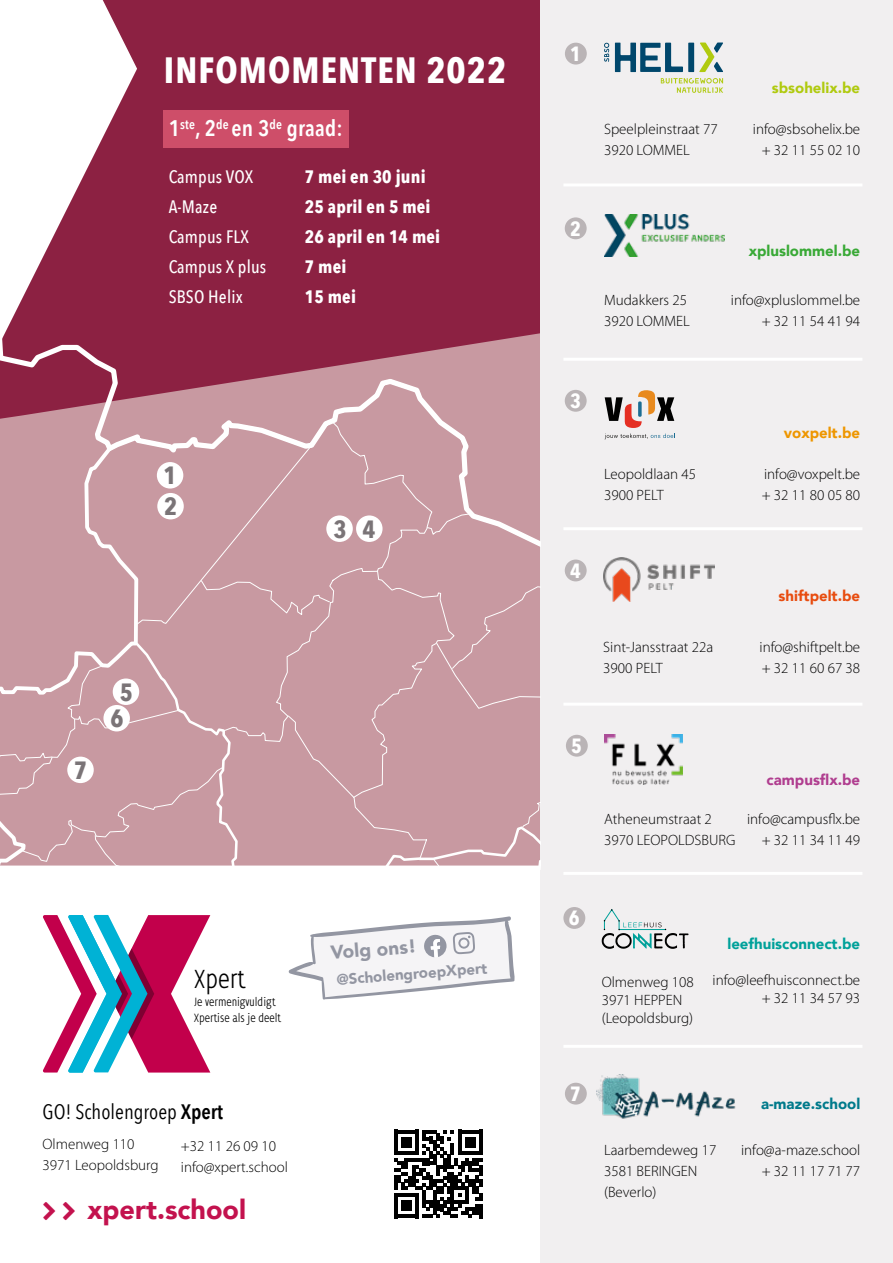
<style>
.page{position:relative;width:893px;height:1263px;background:#fff}
.page>*{position:absolute;margin:0;border:0;box-sizing:border-box;transform-origin:0 0}
.t1{font:700 36.45px "Avenir Next Condensed";letter-spacing:.03em;color:#fff}
.t2{font:300 condensed 28.2px "Flanders Art Sans";color:#000}
.t3{font:900 27px "Avenir";color:#c3124e}
.t4{font:700 24.9px/31.2px "Avenir Next Condensed";color:#7a7477}
.t5{font:600 22.5px "Avenir Next Condensed";letter-spacing:.01em;color:#fff}
.t6{font:20.85px "Avenir Next Condensed";color:#000}
.t7{font:700 20.55px "Avenir Next Condensed";color:#fff}
.t8{font:900 19.05px "Avenir";color:#9396a2}
.t9{font:700 18px "Avenir Next Condensed";letter-spacing:.01em;color:#fff}
.t10{font:500 18px "Avenir Next Condensed";letter-spacing:.01em;color:#fff}
.t11{font:900 15.15px "Avenir";color:#9396a2}
.t12{font:300 15px/21px "Myriad Pro";color:#000}
.t13{font:900 15px "Avenir";color:#00a19a}
.t14{font:900 15px "Avenir";color:#39a936}
.t15{font:900 15px "Avenir";color:#007a8b}
.t16{font:900 15px "Avenir";color:#b0ca0f}
.t17{font:900 15px "Avenir";color:#e84c0f}
.t18{font:900 15px "Avenir";color:#b03d8f}
.t19{font:900 15px "Avenir";color:#ee9600}
.t20{font:300 condensed 12.9px/15.5px "Flanders Art Sans";color:#000}
.s1{font-weight:600}
</style>
<div class="page">
<div style="left:0;top:0;width:615px;height:438px;background:#8c2142"></div>
<svg style="left:0;top:0;width:137px;height:253px;fill:#fff"></svg>
<div style="left:164px;top:110px;width:185px;height:38px;background:#ce4e69"></div>
<div style="left:541px;top:0;width:352px;height:1263px;background:#f1eff0"></div>
<svg style="left:0;top:253px;width:541px;height:613px"></svg>
<div style="left:157px;top:493px;width:27px;height:26px;background:#fff;border-radius:50%"></div>
<div style="left:326px;top:515px;width:27px;height:27px;background:#fff;border-radius:50%"></div>
<div style="left:113px;top:678px;width:26px;height:27px;background:#fff;border-radius:50%"></div>
<div style="left:103px;top:705px;width:27px;height:26px;background:#fff;border-radius:50%"></div>
<div style="left:67px;top:757px;width:27px;height:26px;background:#fff;border-radius:50%"></div>
<div style="left:356px;top:515px;width:27px;height:27px;background:#fff;border-radius:50%"></div>
<div style="left:157px;top:462px;width:26px;height:26px;background:#fff;border-radius:50%"></div>
<svg style="left:43px;top:915px;width:167px;height:157px"></svg>
<svg style="left:394px;top:1129px;width:89px;height:90px"></svg>
<svg style="left:394px;top:1130px;width:88px;height:88px"></svg>
<svg style="left:288px;top:916px;width:227px;height:84px"></svg>
<div style="left:565px;top:43px;width:22px;height:22px;background:#bab4b6;border-radius:50%"></div>
<svg style="left:615px;top:43px;width:108px;height:50px"></svg>
<svg style="left:604px;top:43px;width:5px;height:19px"></svg>
<div style="left:565px;top:217px;width:22px;height:22px;background:#bab4b6;border-radius:50%"></div>
<img style="left:604px;top:215px;width:121px;height:42px">
<div style="left:565px;top:390px;width:22px;height:22px;background:#bab4b6;border-radius:50%"></div>
<div style="left:566px;top:735px;width:22px;height:22px;background:#bab4b6;border-radius:50%"></div>
<div style="left:565px;top:1083px;width:22px;height:21px;background:#bab4b6;border-radius:50%"></div>
<div style="left:565px;top:559px;width:22px;height:22px;background:#bab4b6;border-radius:50%"></div>
<div style="left:563px;top:907px;width:22px;height:22px;background:#bab4b6;border-radius:50%"></div>
<svg style="left:605px;top:390px;width:70px;height:49px"></svg>
<img style="left:604px;top:734px;width:78px;height:51px">
<img style="left:603px;top:557px;width:112px;height:44px">
<svg style="left:602px;top:909px;width:86px;height:40px"></svg>
<hr style="left:563px;top:183px;width:299px;height:3px;background:#fff">
<hr style="left:563px;top:358px;width:299px;height:3px;background:#fff">
<hr style="left:563px;top:527px;width:299px;height:3px;background:#fff">
<hr style="left:563px;top:703px;width:299px;height:3px;background:#fff">
<hr style="left:563px;top:872px;width:299px;height:3px;background:#fff">
<hr style="left:563px;top:1045px;width:299px;height:3px;background:#fff">
<img style="left:596px;top:1075px;width:140px;height:44px">
<h1 class="t1" style="left:164px;top:48px;width:344px">INFOMOMENTEN 2022</h1>
<h3 class="t5" style="left:169px;top:109px;width:176px">1<sup>ste</sup>, 2<sup>de</sup> en 3<sup>de</sup> graad:</h3>
<p class="t10" style="left:169px;top:165px;width:86px">Campus VOX</p>
<p class="t9" style="left:305px;top:165px;width:122px">7 mei en 30 juni</p>
<p class="t10" style="left:169px;top:195px;width:50px">A-Maze</p>
<p class="t9" style="left:305px;top:195px;width:127px">25 april en 5 mei</p>
<p class="t10" style="left:169px;top:225px;width:82px">Campus FLX</p>
<p class="t9" style="left:305px;top:225px;width:137px">26 april en 14 mei</p>
<p class="t10" style="left:169px;top:255px;width:99px">Campus X plus</p>
<p class="t9" style="left:305px;top:255px;width:43px">7 mei</p>
<p class="t10" style="left:169px;top:286px;width:76px">SBSO Helix</p>
<p class="t9" style="left:305px;top:285px;width:53px">15 mei</p>
<h3 class="t4" style="left:163px;top:460px;width:15px">1<br>2</h3>
<h3 class="t4" style="left:74px;top:754px;width:15px">7</h3>
<h3 class="t4" style="left:111px;top:678px;width:24px;line-height:26.5px;text-align:center">5<br>6</h3>
<h3 class="t4" style="left:333px;top:513px;width:15px">3</h3>
<h3 class="t4" style="left:362px;top:513px;width:15px">4</h3>
<h2 class="t2" style="left:194px;top:964px;width:53px">Xpert</h2>
<p class="t20" style="left:194px;top:994px;width:89px">Je vermenigvuldigt<br>Xpertise als je deelt</p>
<h3 class="t6" style="left:43px;top:1094px;width:182px">GO! Scholengroep <span class="s1">Xpert</span></h3>
<p class="t12" style="left:43px;top:1133px;width:118px">Olmenweg 110<br>3971 Leopoldsburg</p>
<h3 class="t3" style="left:88px;top:1186px;width:160px">xpert.school</h3>
<p class="t12" style="left:181px;top:1136px;width:109px">+32 11 26 09 10 info@xpert.school</p>
<p class="t8" style="left:329px;top:936px;width:88px;rotate:-4deg">Volg ons!</p>
<p class="t11" style="left:336px;top:966px;width:153px;rotate:-4deg">@ScholengroepXpert</p>
<h3 class="t7" style="left:570px;top:41px;width:12px">1</h3>
<p class="t12" style="left:604px;top:119px;width:115px">Speelpleinstraat 77<br>3920 LOMMEL</p>
<p class="t16" style="left:772px;top:75px;width:90px">sbsohelix.be</p>
<p class="t12" style="left:753px;top:119px;width:109px;text-align:center">info@sbsohelix.be + 32 11 55 02 10</p>
<h3 class="t7" style="left:570px;top:216px;width:12px">2</h3>
<p class="t12" style="left:604px;top:290px;width:87px">Mudakkers 25<br>3920 LOMMEL</p>
<p class="t14" style="left:749px;top:238px;width:113px">xpluslommel.be</p>
<p class="t12" style="left:731px;top:290px;width:131px;text-align:right">info@xpluslommel.be + 32 11 54 41 94</p>
<h3 class="t7" style="left:570px;top:388px;width:12px">3</h3>
<p class="t12" style="left:604px;top:464px;width:94px">Leopoldlaan 45<br>3900 PELT</p>
<h3 class="t7" style="left:570px;top:558px;width:12px">4</h3>
<p class="t12" style="left:603px;top:637px;width:111px">Sint-Jansstraat 22a<br>3900 PELT</p>
<p class="t19" style="left:784px;top:420px;width:78px">voxpelt.be</p>
<p class="t12" style="left:762px;top:464px;width:100px">info@voxpelt.be + 32 11 80 05 80</p>
<p class="t17" style="left:778px;top:583px;width:83px">shiftpelt.be</p>
<p class="t12" style="left:760px;top:637px;width:102px">info@shiftpelt.be + 32 11 60 67 38</p>
<h3 class="t7" style="left:571px;top:733px;width:12px">5</h3>
<p class="t12" style="left:604px;top:809px;width:133px">Atheneumstraat 2<br>3970 LEOPOLDSBURG</p>
<p class="t18" style="left:767px;top:767px;width:95px">campusflx.be</p>
<p class="t12" style="left:747px;top:809px;width:115px;text-align:right">info@campusflx.be + 32 11 34 11 49</p>
<h3 class="t7" style="left:569px;top:905px;width:12px">6</h3>
<p class="t12" style="left:602px;top:973px;width:94px;line-height:18px">Olmenweg 108<br>3971 HEPPEN (Leopoldsburg)</p>
<p class="t13" style="left:727px;top:931px;width:134px">leefhuisconnect.be</p>
<p class="t12" style="left:712px;top:971px;width:149px;line-height:18px;text-align:right">info@leefhuisconnect.be + 32 11 34 57 93</p>
<h3 class="t7" style="left:570px;top:1081px;width:12px">7</h3>
<p class="t12" style="left:604px;top:1139px;width:114px">Laarbemdeweg 17<br>3581 BERINGEN (Beverlo)</p>
<p class="t15" style="left:761px;top:1090px;width:101px">a-maze.school</p>
<p class="t12" style="left:741px;top:1139px;width:121px;text-align:right">info@a-maze.school + 32 11 17 71 77</p>
</div>
